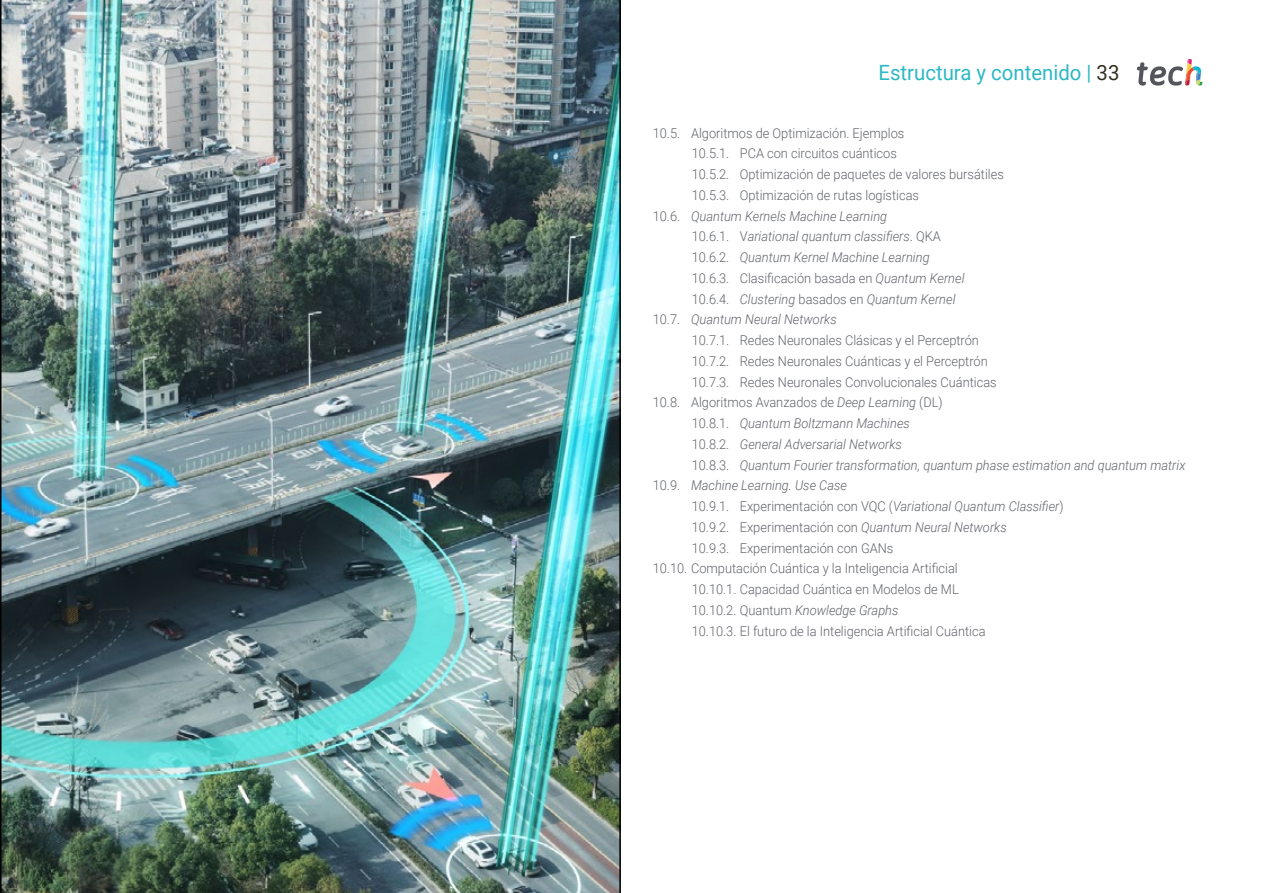
<style>
.page{position:relative;width:1263px;height:893px;background:#fff}
.page>*{position:absolute;margin:0;border:0;box-sizing:border-box;transform-origin:0 0}
.t1{font:21px "Roboto";color:#2db8c5}
.t2{font:300 13.5px "Roboto";color:#61646a;scale:.95 1}
.t3{font:italic 300 13.5px "Roboto";color:#61646a;scale:.95 1}
.s1{color:#312e20}
.s2{font-style:normal}
.s3{font-style:italic}
</style>
<div class="page">
<svg style="left:1137px;top:59px;width:65px;height:27px"></svg>
<img style="left:0;top:0;width:621px;height:893px">
<h1 class="t1" style="left:878px;top:57px;width:242px">Estructura y contenido | <span class="s1">33</span></h1>
<p class="t2" style="left:653px;top:123px;width:266px">10.5. Algoritmos de Optimización. Ejemplos</p>
<p class="t2" style="left:692px;top:144px;width:217px">10.5.1. PCA con circuitos cuánticos</p>
<p class="t2" style="left:692px;top:165px;width:330px">10.5.2. Optimización de paquetes de valores bursátiles</p>
<p class="t2" style="left:692px;top:186px;width:241px">10.5.3. Optimización de rutas logísticas</p>
<p class="t3" style="left:653px;top:206px;width:248px"><span class="s2">10.6.</span> Quantum Kernels Machine Learning</p>
<p class="t3" style="left:692px;top:227px;width:264px"><span class="s2">10.6.1. V</span>ariational quantum classifiers<span class="s2">. QKA</span></p>
<p class="t3" style="left:692px;top:248px;width:252px"><span class="s2">10.6.2.</span> Quantum Kernel Machine Learning</p>
<p class="t2" style="left:692px;top:269px;width:289px">10.6.3. Clasificación basada en <span class="s3">Quantum Kernel</span></p>
<p class="t3" style="left:692px;top:289px;width:279px"><span class="s2">10.6.4.</span> Clustering <span class="s2">basados en</span> Quantum Kernel</p>
<p class="t3" style="left:653px;top:310px;width:195px"><span class="s2">10.7.</span> Quantum Neural Networks</p>
<p class="t2" style="left:692px;top:331px;width:304px">10.7.1. Redes Neuronales Clásicas y el Perceptrón</p>
<p class="t2" style="left:692px;top:352px;width:313px">10.7.2. Redes Neuronales Cuánticas y el Perceptrón</p>
<p class="t2" style="left:692px;top:372px;width:323px">10.7.3. Redes Neuronales Convolucionales Cuánticas</p>
<p class="t2" style="left:653px;top:393px;width:307px">10.8. Algoritmos Avanzados de <span class="s3">Deep Learning</span> (DL)</p>
<p class="t3" style="left:692px;top:414px;width:231px"><span class="s2">10.8.1.</span> Quantum Boltzmann Machines</p>
<p class="t3" style="left:692px;top:435px;width:223px"><span class="s2">10.8.2.</span> General Adversarial Networks</p>
<p class="t3" style="left:692px;top:455px;width:521px"><span class="s2">10.8.3.</span> Quantum Fourier transformation, quantum phase estimation and quantum matrix</p>
<p class="t3" style="left:653px;top:476px;width:206px"><span class="s2">10.9.</span> Machine Learning. Use Case</p>
<p class="t2" style="left:692px;top:497px;width:393px">10.9.1. Experimentación con VQC (<span class="s3">Variational Quantum Classifier</span>)</p>
<p class="t2" style="left:692px;top:518px;width:333px">10.9.2. Experimentación con <span class="s3">Quantum Neural Networks</span></p>
<p class="t2" style="left:692px;top:538px;width:214px">10.9.3. Experimentación con GANs</p>
<p class="t2" style="left:653px;top:559px;width:323px">10.10. Computación Cuántica y la Inteligencia Artificial</p>
<p class="t2" style="left:692px;top:580px;width:283px">10.10.1. Capacidad Cuántica en Modelos de ML</p>
<p class="t2" style="left:692px;top:601px;width:219px">10.10.2. Quantum <span class="s3">Knowledge Graphs</span></p>
<p class="t2" style="left:692px;top:621px;width:311px">10.10.3. El futuro de la Inteligencia Artificial Cuántica</p>
</div>
